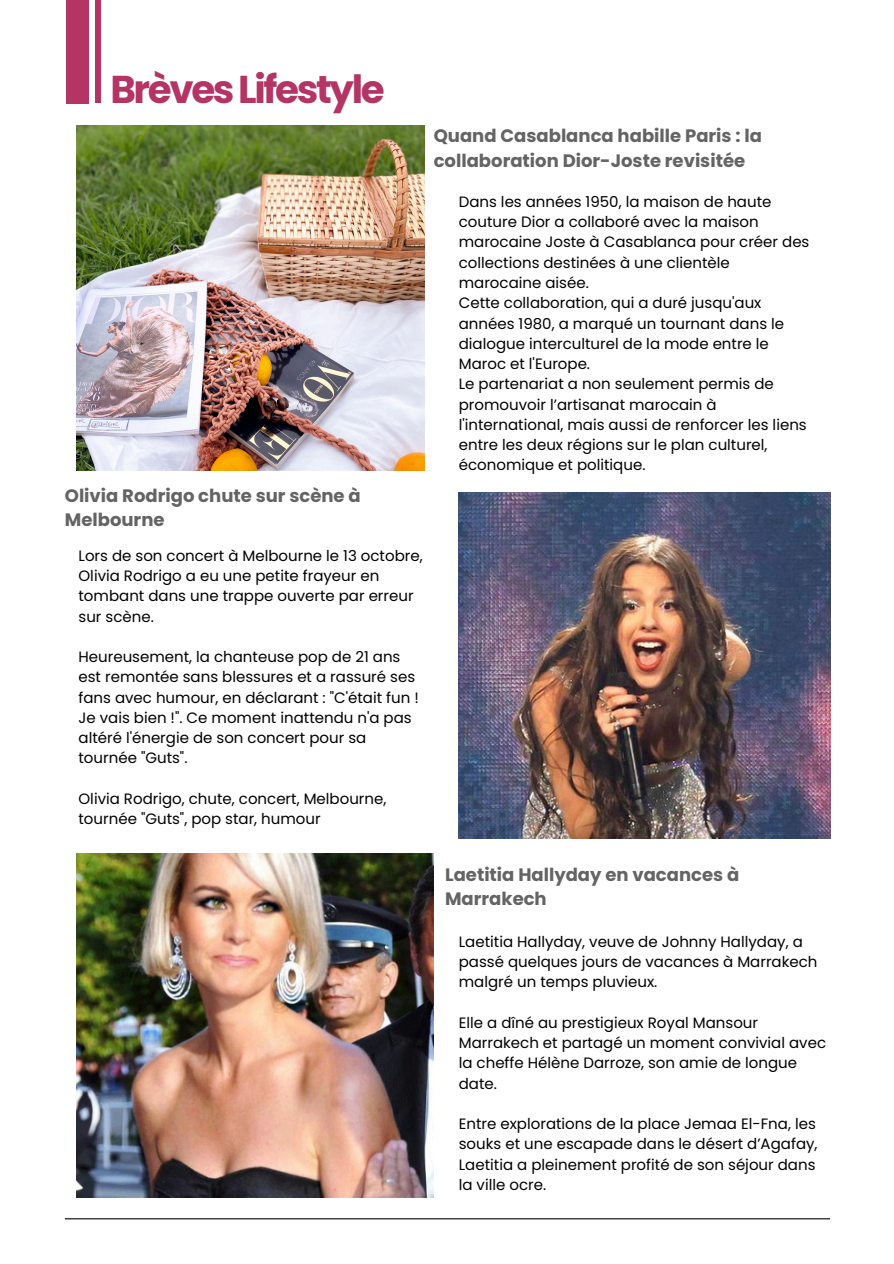
<style>
.page{position:relative;width:894px;height:1264px;background:#fff}
.page>*{position:absolute;margin:0;border:0;box-sizing:border-box;transform-origin:0 0}
.t1{font:700 38.85px "Poppins";letter-spacing:-.06em;color:#b43464}
.t2{font:700 18px/24.8px "Poppins";color:#646464}
.t3{font:15px/20.2px "Poppins";color:#000}
</style>
<div class="page">
<img style="left:76px;top:126px;width:348px;height:344px">
<img style="left:76px;top:853px;width:357px;height:344px">
<img style="left:458px;top:492px;width:372px;height:346px">
<hr style="left:65px;top:1218px;width:764px;height:1px;background:#000">
<div style="left:67px;top:0;width:22px;height:104px;background:#b43464"></div>
<hr style="left:96px;top:0;width:4px;height:102px;background:#b43464">
<h1 class="t1" style="left:110px;top:62px;width:276px">BrèvesLifestyle</h1>
<p class="t2" style="left:65px;top:483px;width:297px">Olivia Rodrigo chute sur scène à<br>Melbourne</p>
<p class="t3" style="left:78px;top:545px;width:345px">Lors de son concert à Melbourne le 13 octobre, Olivia Rodrigo a eu une petite frayeur en tombant dans une trappe ouverte par erreur sur scène.</p>
<p class="t3" style="left:78px;top:646px;width:342px">Heureusement, la chanteuse pop de 21 ans est remontée sans blessures et a rassuré ses fans avec humour, en déclarant : "C'était fun !<br>Je vais bien !". Ce moment inattendu n'a pas altéré l'énergie de son concert pour sa tournée "Guts".</p>
<p class="t3" style="left:78px;top:788px;width:309px">Olivia Rodrigo, chute, concert, Melbourne, tournée "Guts", pop star, humour</p>
<p class="t2" style="left:433px;top:123px;width:329px">Quand Casablanca habille Paris : la collaboration Dior-Joste revisitée</p>
<h2 class="t3" style="left:458px;top:191px;width:352px">Dans les années 1950, la maison de haute couture Dior a collaboré avec la maison marocaine Joste à Casablanca pour créer des collections destinées à une clientèle marocaine aisée.</h2>
<p class="t3" style="left:458px;top:293px;width:327px">Cette collaboration, qui a duré jusqu'aux années 1980, a marqué un tournant dans le dialogue interculturel de la mode entre le Maroc et l'Europe.</p>
<p class="t3" style="left:458px;top:374px;width:349px">Le partenariat a non seulement permis de promouvoir l’artisanat marocain à l'international, mais aussi de renforcer les liens entre les deux régions sur le plan culturel, économique et politique.</p>
<p class="t2" style="left:445px;top:861px;width:296px">Laetitia Hallyday en vacances à<br>Marrakech</p>
<p class="t3" style="left:458px;top:931px;width:360px">Laetitia Hallyday, veuve de Johnny Hallyday, a passé quelques jours de vacances à Marrakech malgré un temps pluvieux.</p>
<h2 class="t3" style="left:458px;top:1012px;width:369px">Elle a dîné au prestigieux Royal Mansour Marrakech et partagé un moment convivial avec la cheffe Hélène Darroze, son amie de longue date.</h2>
<p class="t3" style="left:458px;top:1113px;width:360px">Entre explorations de la place Jemaa El-Fna, les souks et une escapade dans le désert d’Agafay, Laetitia a pleinement profité de son séjour dans la ville ocre.</p>
</div>
